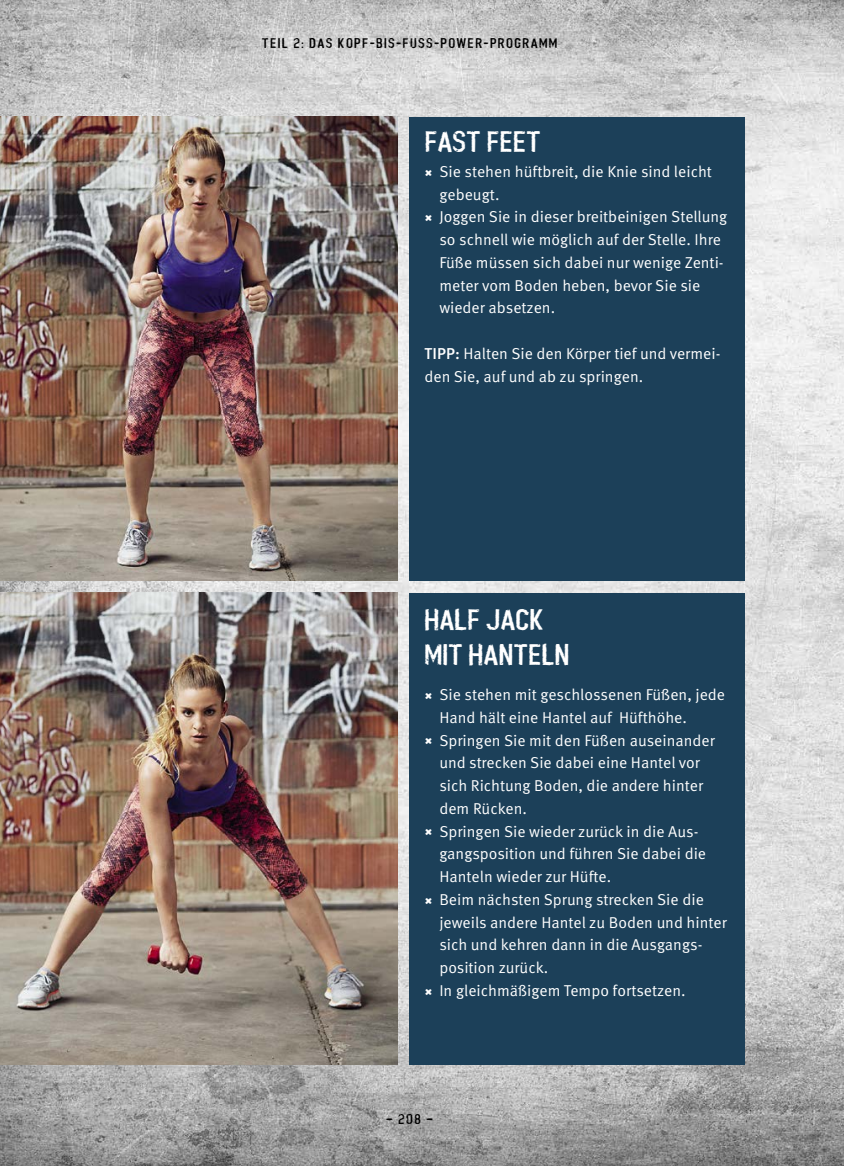
<style>
.page{position:relative;width:844px;height:1166px;background:#fff}
.page>*{position:absolute;margin:0;border:0;box-sizing:border-box;transform-origin:0 0}
.t1{font:29.75px/35px "Boilerplate";color:#fff}
.t2{font:15.75px/22.8px "Meta OT Norm";color:#fff}
.t3{font:14px "Boilerplate";letter-spacing:.1em;color:#000}
.s1{font-family:"Boilerplate";font-size:17.5px}
.s2{font-family:"Meta OT";font-weight:500}
</style>
<div class="page">
<img style="left:0;top:0;width:843px;height:1166px">
<img style="left:0;top:592px;width:397px;height:472px">
<img style="left:0;top:117px;width:397px;height:463px">
<div style="left:409px;top:592px;width:335px;height:472px;background:#1c4059"></div>
<div style="left:409px;top:117px;width:335px;height:463px;background:#1c4059"></div>
<p class="t3" style="left:262px;top:35px;width:297px">TEIL 2: DAS KOPF-BIS-FUSS-POWER-PROGRAMM</p>
<p class="t1" style="left:424px;top:124px;width:118px">FAST FEET</p>
<p class="t2" style="left:424px;top:160px;width:289px"><span class="s1">×</span> Sie stehen hüftbreit, die Knie sind leicht</p>
<p class="t2" style="left:439px;top:183px;width:62px">gebeugt.</p>
<p class="t2" style="left:424px;top:206px;width:304px"><span class="s1">×</span> Joggen Sie in dieser breitbeinigen Stellung</p>
<p class="t2" style="left:439px;top:228px;width:283px">so schnell wie möglich auf der Stelle. Ihre</p>
<p class="t2" style="left:439px;top:251px;width:286px">Füße müssen sich dabei nur wenige Zenti-</p>
<p class="t2" style="left:439px;top:274px;width:262px">meter vom Boden heben, bevor Sie sie</p>
<p class="t2" style="left:439px;top:297px;width:117px">wieder absetzen.</p>
<p class="t2" style="left:424px;top:342px;width:297px"><span class="s2">TIPP:</span> Halten Sie den Körper tief und vermei&shy;den Sie, auf und ab zu springen.</p>
<p class="t1" style="left:424px;top:602px;width:147px">HALF JACK<br>MIT HANTELN</p>
<p class="t2" style="left:424px;top:683px;width:302px"><span class="s1">×</span> Sie stehen mit geschlossenen Füßen, jede</p>
<p class="t2" style="left:439px;top:706px;width:249px">Hand hält eine Hantel auf Hüfthöhe.</p>
<p class="t2" style="left:424px;top:729px;width:292px"><span class="s1">×</span> Springen Sie mit den Füßen auseinander</p>
<p class="t2" style="left:439px;top:752px;width:262px">und strecken Sie dabei eine Hantel vor</p>
<p class="t2" style="left:439px;top:774px;width:265px">sich Richtung Boden, die andere hinter</p>
<p class="t2" style="left:439px;top:797px;width:89px">dem Rücken.</p>
<p class="t2" style="left:424px;top:820px;width:275px"><span class="s1">×</span> Springen Sie wieder zurück in die Aus-</p>
<p class="t2" style="left:439px;top:843px;width:268px">gangsposition und führen Sie dabei die</p>
<p class="t2" style="left:439px;top:865px;width:173px">Hanteln wieder zur Hüfte.</p>
<p class="t2" style="left:424px;top:888px;width:281px"><span class="s1">×</span> Beim nächsten Sprung strecken Sie die</p>
<p class="t2" style="left:439px;top:911px;width:289px">jeweils andere Hantel zu Boden und hinter</p>
<p class="t2" style="left:439px;top:934px;width:264px">sich und kehren dann in die Ausgangs-</p>
<p class="t2" style="left:439px;top:956px;width:110px">position zurück.</p>
<p class="t2" style="left:424px;top:979px;width:263px"><span class="s1">×</span> In gleichmäßigem Tempo fortsetzen.</p>
<p class="t3" style="left:386px;top:1112px;width:48px">– 208 –</p>
</div>
